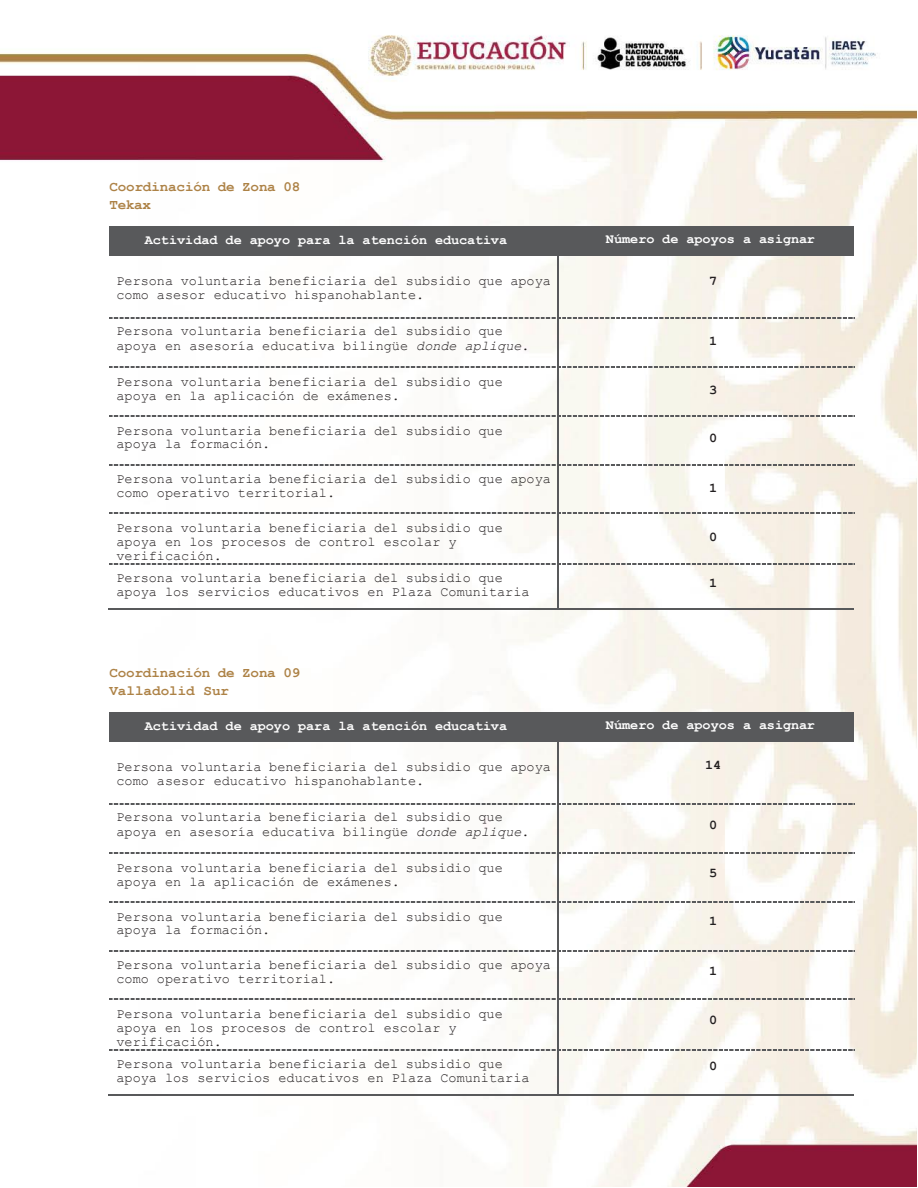
<style>
.page{position:relative;width:918px;height:1188px;background:#fff}
.page>*{position:absolute;margin:0;border:0;box-sizing:border-box;transform-origin:0 0}
.t1{font:700 14.25px/17.4px "Courier New";letter-spacing:-.005em;color:#ad8246}
.t2{font:13.5px/13.6px "Courier New";color:#231f20}
.t3{font:700 13.5px "Courier New";color:#fff}
.t4{font:700 13.5px "Courier New";color:#231f20}
.s1{font-style:italic}
</style>
<div class="page">
<img style="left:0;top:35px;width:916px;height:1152px">
<div style="left:109px;top:226px;width:448px;height:30px;background:#58595b"></div>
<div style="left:558px;top:226px;width:296px;height:30px;background:#58595b"></div>
<hr style="left:557px;top:226px;width:1px;height:30px;background:#58595b">
<hr style="left:557px;top:256px;width:1px;height:62px;background:#58595b">
<svg style="left:109px;top:318px;width:745px;height:1px"></svg>
<hr style="left:557px;top:319px;width:1px;height:48px;background:#58595b">
<svg style="left:109px;top:367px;width:745px;height:1px"></svg>
<hr style="left:557px;top:368px;width:1px;height:48px;background:#58595b">
<svg style="left:109px;top:416px;width:745px;height:1px"></svg>
<hr style="left:557px;top:417px;width:1px;height:47px;background:#58595b">
<svg style="left:109px;top:464px;width:745px;height:2px"></svg>
<hr style="left:557px;top:466px;width:1px;height:47px;background:#58595b">
<svg style="left:109px;top:513px;width:745px;height:1px"></svg>
<hr style="left:557px;top:514px;width:1px;height:49px;background:#58595b">
<svg style="left:109px;top:563px;width:745px;height:1px"></svg>
<hr style="left:108px;top:608px;width:449px;height:1px;background:#58595b">
<hr style="left:557px;top:564px;width:1px;height:44px;background:#58595b">
<hr style="left:558px;top:608px;width:296px;height:1px;background:#58595b">
<div style="left:109px;top:713px;width:448px;height:29px;background:#58595b"></div>
<div style="left:558px;top:713px;width:296px;height:29px;background:#58595b"></div>
<svg style="left:557px;top:713px;width:1px;height:29px"></svg>
<hr style="left:557px;top:742px;width:1px;height:62px;background:#58595b">
<svg style="left:109px;top:804px;width:745px;height:1px"></svg>
<hr style="left:557px;top:805px;width:1px;height:48px;background:#58595b">
<svg style="left:109px;top:853px;width:745px;height:1px"></svg>
<hr style="left:557px;top:854px;width:1px;height:48px;background:#58595b">
<svg style="left:109px;top:902px;width:745px;height:1px"></svg>
<hr style="left:557px;top:903px;width:1px;height:47px;background:#58595b">
<svg style="left:109px;top:950px;width:745px;height:1px"></svg>
<hr style="left:557px;top:951px;width:1px;height:48px;background:#58595b">
<svg style="left:109px;top:999px;width:745px;height:1px"></svg>
<hr style="left:557px;top:1000px;width:1px;height:49px;background:#58595b">
<svg style="left:109px;top:1049px;width:745px;height:1px"></svg>
<hr style="left:108px;top:1094px;width:449px;height:1px;background:#58595b">
<hr style="left:557px;top:1050px;width:1px;height:44px;background:#58595b">
<hr style="left:558px;top:1094px;width:296px;height:1px;background:#58595b">
<p class="t1" style="left:109px;top:178px;width:192px">Coordinación de Zona 08<br>Tekax</p>
<p class="t3" style="left:145px;top:233px;width:364px">Actividad de apoyo para la atención educativa</p>
<p class="t3" style="left:606px;top:231px;width:211px">Número de apoyos a asignar</p>
<p class="t2" style="left:116px;top:274px;width:436px">Persona voluntaria beneficiaria del subsidio que apoya como asesor educativo hispanohablante.</p>
<p class="t4" style="left:709px;top:274px;width:10px">7</p>
<p class="t2" style="left:116px;top:324px;width:415px;line-height:15px">Persona voluntaria beneficiaria del subsidio que apoya en asesoría educativa bilingüe <span class="s1">donde aplique</span>.</p>
<p class="t4" style="left:709px;top:334px;width:10px">1</p>
<p class="t2" style="left:116px;top:374px;width:388px">Persona voluntaria beneficiaria del subsidio que apoya en la aplicación de exámenes.</p>
<p class="t4" style="left:709px;top:382px;width:10px">3</p>
<p class="t2" style="left:116px;top:423px;width:388px">Persona voluntaria beneficiaria del subsidio que apoya la formación.</p>
<p class="t4" style="left:709px;top:431px;width:10px">0</p>
<p class="t2" style="left:116px;top:472px;width:436px">Persona voluntaria beneficiaria del subsidio que apoya como operativo territorial.</p>
<p class="t4" style="left:709px;top:481px;width:10px">1</p>
<p class="t2" style="left:116px;top:521px;width:388px">Persona voluntaria beneficiaria del subsidio que apoya en los procesos de control escolar y verificación.</p>
<p class="t4" style="left:709px;top:529px;width:10px">0</p>
<p class="t2" style="left:116px;top:571px;width:415px">Persona voluntaria beneficiaria del subsidio que apoya los servicios educativos en Plaza Comunitaria</p>
<p class="t4" style="left:709px;top:576px;width:10px">1</p>
<p class="t1" style="left:109px;top:664px;width:192px">Coordinación de Zona 09<br>Valladolid Sur</p>
<p class="t3" style="left:145px;top:719px;width:364px">Actividad de apoyo para la atención educativa</p>
<p class="t3" style="left:606px;top:717px;width:211px">Número de apoyos a asignar</p>
<p class="t2" style="left:116px;top:760px;width:436px">Persona voluntaria beneficiaria del subsidio que apoya como asesor educativo hispanohablante.</p>
<p class="t4" style="left:705px;top:757px;width:18px">14</p>
<p class="t2" style="left:116px;top:810px;width:415px;line-height:15px">Persona voluntaria beneficiaria del subsidio que apoya en asesoría educativa bilingüe <span class="s1">donde aplique</span>.</p>
<p class="t4" style="left:709px;top:817px;width:10px">0</p>
<p class="t2" style="left:116px;top:861px;width:388px">Persona voluntaria beneficiaria del subsidio que apoya en la aplicación de exámenes.</p>
<p class="t4" style="left:709px;top:865px;width:10px">5</p>
<p class="t2" style="left:116px;top:909px;width:388px">Persona voluntaria beneficiaria del subsidio que apoya la formación.</p>
<p class="t4" style="left:709px;top:914px;width:10px">1</p>
<p class="t2" style="left:116px;top:958px;width:436px">Persona voluntaria beneficiaria del subsidio que apoya como operativo territorial.</p>
<p class="t4" style="left:709px;top:964px;width:10px">1</p>
<p class="t2" style="left:116px;top:1007px;width:388px">Persona voluntaria beneficiaria del subsidio que apoya en los procesos de control escolar y verificación.</p>
<p class="t4" style="left:709px;top:1013px;width:10px">0</p>
<p class="t2" style="left:116px;top:1057px;width:415px">Persona voluntaria beneficiaria del subsidio que apoya los servicios educativos en Plaza Comunitaria</p>
<p class="t4" style="left:709px;top:1059px;width:10px">0</p>
</div>
